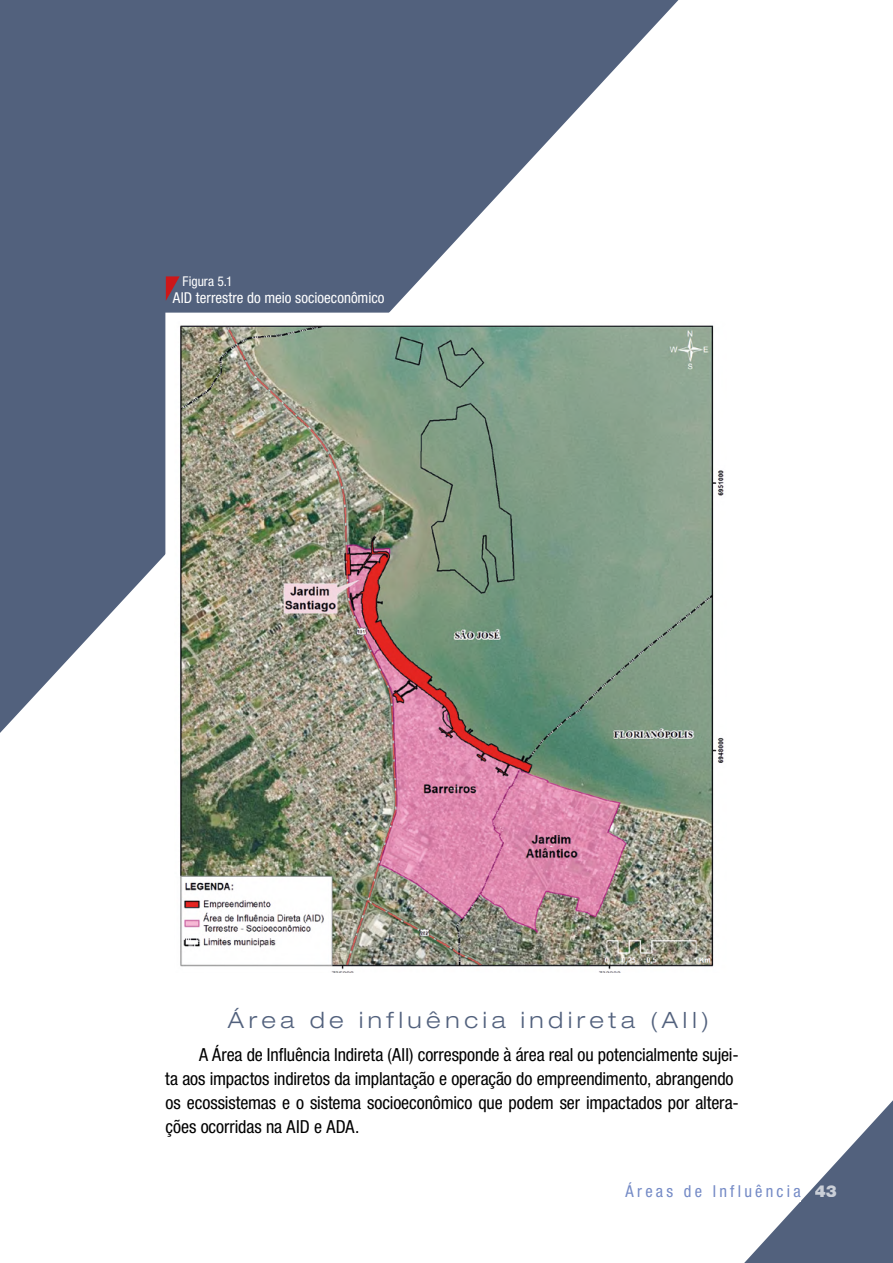
<style>
.page{position:relative;width:893px;height:1263px;background:#fff}
.page>*{position:absolute;margin:0;border:0;box-sizing:border-box;transform-origin:0 0}
.t1{font:300 expanded 22.5px "Helvetica Neue LT Std";letter-spacing:.205em;color:#52617d}
.t2{font:condensed 18px/24px "Helvetica Neue LT Std";letter-spacing:-.005em;color:#000}
.t3{font:condensed 16.5px "Helvetica Neue LT Std";letter-spacing:.195em;color:#758bc6}
.t4{font:condensed 15px "Helvetica Neue LT Std";color:#fff}
.t5{font:condensed 13.5px "Helvetica Neue LT Std";color:#fff}
.s1{font-weight:900;font-stretch:normal;color:#fff}
</style>
<div class="page">
<svg style="left:744px;top:1100px;width:149px;height:163px"></svg>
<svg style="left:0;top:0;width:679px;height:733px;fill:#52617d"></svg>
<div style="left:398px;top:1185px;width:403px;height:16px;background:#fff"></div>
<svg style="left:166px;top:276px;width:14px;height:25px"></svg>
<img style="left:175px;top:323px;width:549px;height:647px">
<p class="t5" style="left:182px;top:273px;width:52px">Figura 5.1</p>
<p class="t4" style="left:173px;top:289px;width:213px">AID terrestre do meio socioeconômico</p>
<p class="t1" style="left:228px;top:1007px;width:483px">Área de influência indireta (AII)</p>
<p class="t2" style="left:165px;top:1042px;width:575px;text-indent:34px">A Área de Influência Indireta (AII) corresponde à área real ou potencialmente sujei&shy;ta aos impactos indiretos da implantação e operação do empreendimento, abrangendo os ecossistemas e o sistema socioeconômico que podem ser impactados por altera&shy;ções ocorridas na AID e ADA.</p>
<p class="t3" style="left:625px;top:1181px;width:213px">Áreas de Influência <span class="s1">43</span></p>
</div>
